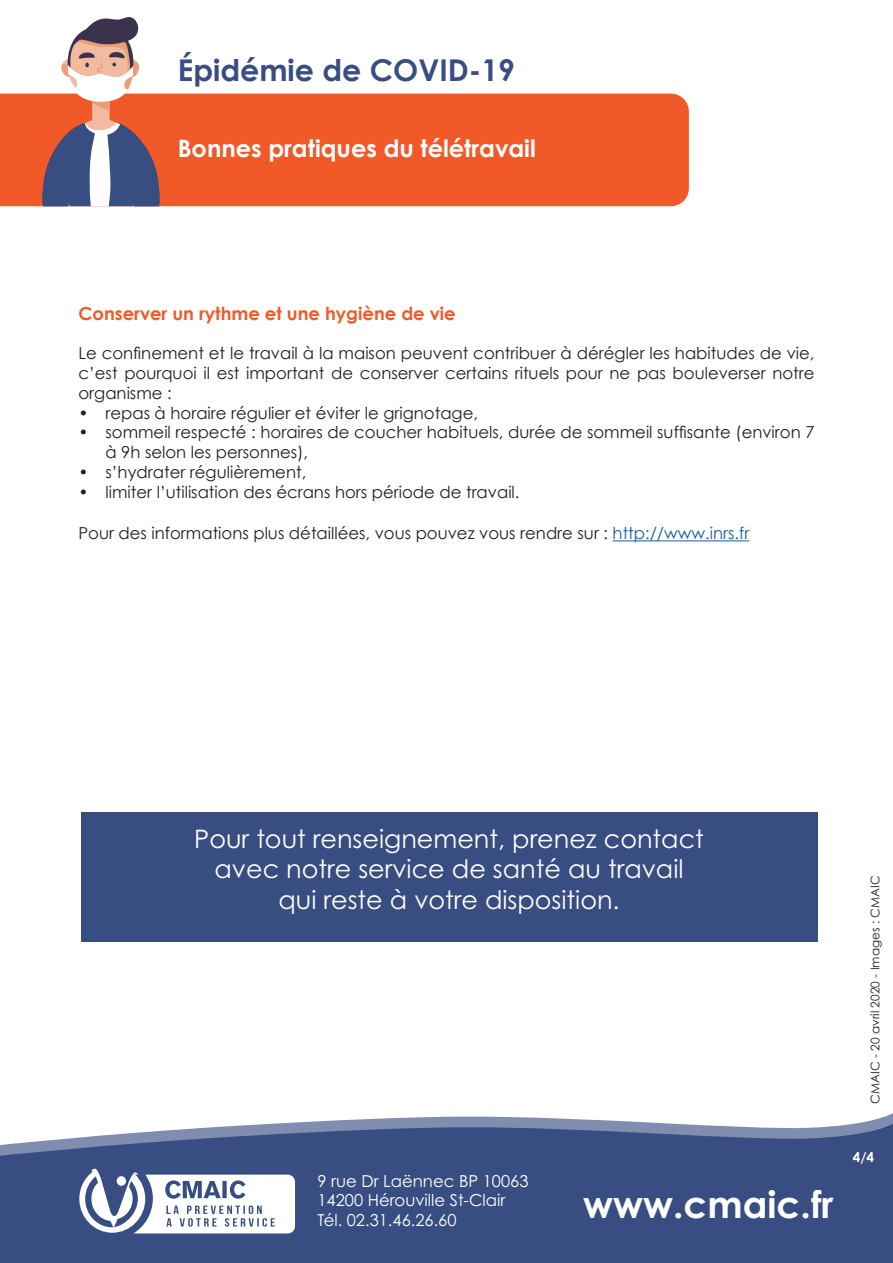
<style>
.page{position:relative;width:893px;height:1263px;background:#fff}
.page>*{position:absolute;margin:0;border:0;box-sizing:border-box;transform-origin:0 0}
.t1{font:700 37.5px "Century Gothic Pro";color:#fff}
.t2{font:700 30px "Century Gothic";color:#384d81}
.t3{font:25.5px "Century Gothic Pro";color:#fff}
.t4{font:700 24px "Century Gothic";color:#fff}
.t5{font:700 18px "Century Gothic";color:#f15929}
.t6{font:16.5px/19.8px "Century Gothic";color:#231f20;text-align:justify}
.t7{font:16.5px/19.8px "Century Gothic Pro";color:#fff}
.t8{font:700 13.5px "Century Gothic";color:#fff}
.t9{font:12px "Century Gothic Pro";color:#231f20}
.s1{color:#175d9e}
</style>
<div class="page">
<svg style="left:0;top:1113px;width:893px;height:150px;background:#4f628f"></svg>
<svg style="left:79px;top:1168px;width:216px;height:65px"></svg>
<div style="left:0;top:94px;width:689px;height:112px;background:#f15929"></div>
<div style="left:92px;top:92px;width:18px;height:35px;background:#f2ba9e;border-radius:9px"></div>
<svg style="left:61px;top:17px;width:78px;height:93px"></svg>
<svg style="left:42px;top:119px;width:117px;height:87px;background:#7d6c82"></svg>
<hr style="left:613px;top:540px;width:136px;height:1px;background:#175d9e">
<div style="left:81px;top:812px;width:736px;height:130px;background:#384d81"></div>
<p class="t2" style="left:178px;top:47px;width:339px">Épidémie de COVID-19</p>
<p class="t4" style="left:178px;top:131px;width:360px">Bonnes pratiques du télétravail</p>
<p class="t5" style="left:78px;top:299px;width:379px">Conserver un rythme et une hygiène de vie</p>
<p class="t6" style="left:78px;top:343px;width:738px">Le confinement et le travail à la maison peuvent contribuer à dérégler les habitudes de vie, c’est pourquoi il est important de conserver certains rituels pour ne pas bouleverser notre organisme :</p>
<p class="t6" style="left:78px;top:403px;width:401px">• repas à horaire régulier et éviter le grignotage,</p>
<p class="t6" style="left:105px;top:422px;width:710px;text-indent:-27px">• sommeil respecté : horaires de coucher habituels, durée de sommeil suffisante (environ 7 à 9h selon les personnes),</p>
<p class="t6" style="left:78px;top:462px;width:229px">• s’hydrater régulièrement,</p>
<p class="t6" style="left:78px;top:482px;width:443px">• limiter l’utilisation des écrans hors période de travail.</p>
<p class="t6" style="left:78px;top:523px;width:672px">Pour des informations plus détaillées, vous pouvez vous rendre sur : <span class="s1">http://www.inrs.fr</span></p>
<p class="t3" style="left:194px;top:823px;width:511px">Pour tout renseignement, prenez contact</p>
<p class="t3" style="left:215px;top:854px;width:471px">avec notre service de santé au travail</p>
<p class="t3" style="left:278px;top:884px;width:343px">qui reste à votre disposition.</p>
<p class="t9" style="left:868px;top:1103px;width:229px;rotate:-90deg">CMAIC - 20 avril 2020 - Images : CMAIC</p>
<p class="t8" style="left:833px;top:1147px;width:42px">4/34/4</p>
<p class="t7" style="left:317px;top:1170px;width:213px">9 rue Dr Laënnec BP 10063<br>14200 Hérouville St-Clair<br>Tél. 02.31.46.26.60</p>
<h1 class="t1" style="left:583px;top:1181px;width:252px">www.cmaic.fr</h1>
</div>
